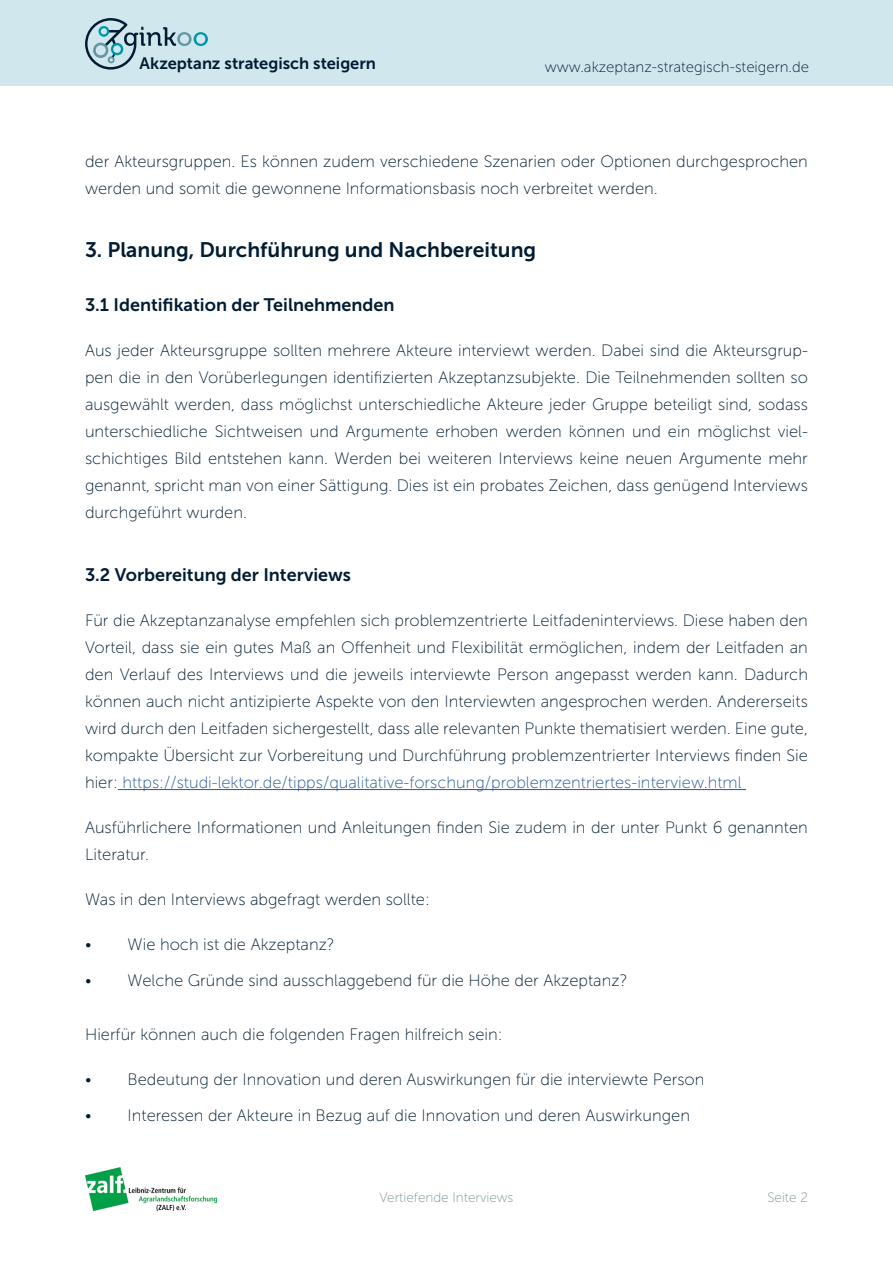
<style>
.page{position:relative;width:893px;height:1263px;background:#fff}
.page>*{position:absolute;margin:0;border:0;box-sizing:border-box;transform-origin:0 0}
.t1{font:21px "Museo Sans 700";color:#001c32}
.t2{font:18px "Museo Sans 700";color:#001c32}
.t3{font:16.5px/27px "Museo Sans 100";color:#001c32}
.t4{font:16.5px "Museo Sans 700";color:#001c32}
.t5{font:15px "Museo Sans 100";color:#001c32}
.t6{font:13.5px "Museo Sans 100";color:#7b9497}
.s1{color:#22599b}
</style>
<div class="page">
<div style="left:0;top:0;width:893px;height:85px;background:#d0e8ed"></div>
<svg style="left:85px;top:18px;width:123px;height:52px"></svg>
<img style="left:85px;top:1167px;width:131px;height:44px">
<hr style="left:118px;top:789px;width:628px;height:1px;background:#22599b">
<p class="t4" style="left:139px;top:55px;width:238px">Akzeptanz strategisch steigern</p>
<p class="t5" style="left:545px;top:59px;width:266px">www.akzeptanz-strategisch-steigern.de</p>
<p class="t3" style="left:85px;top:148px;width:724px">der Akteursgruppen. Es können zudem verschiedene Szenarien oder Optionen durchgesprochen werden und somit die gewonnene Informationsbasis noch verbreitet werden.</p>
<p class="t1" style="left:85px;top:238px;width:453px">3. Planung, Durchführung und Nachbereitung</p>
<p class="t2" style="left:85px;top:295px;width:311px">3.1 Identifikation der Teilnehmenden</p>
<p class="t3" style="left:85px;top:337px;width:724px;text-align:justify">Aus jeder Akteursgruppe sollten mehrere Akteure interviewt werden. Dabei sind die Akteursgrup&shy;pen die in den Vorüberlegungen identifizierten Akzeptanzsubjekte. Die Teilnehmenden sollten so ausgewählt werden, dass möglichst unterschiedliche Akteure jeder Gruppe beteiligt sind, sodass unterschiedliche Sichtweisen und Argumente erhoben werden können und ein möglichst viel&shy;schichtiges Bild entstehen kann. Werden bei weiteren Interviews keine neuen Argumente mehr genannt, spricht man von einer Sättigung. Dies ist ein probates Zeichen, dass genügend Interviews durchgeführt wurden.</p>
<p class="t2" style="left:85px;top:565px;width:268px">3.2 Vorbereitung der Interviews</p>
<p class="t3" style="left:85px;top:607px;width:724px;text-align:justify">Für die Akzeptanzanalyse empfehlen sich problemzentrierte Leitfadeninterviews. Diese haben den Vorteil, dass sie ein gutes Maß an Offenheit und Flexibilität ermöglichen, indem der Leitfaden an den Verlauf des Interviews und die jeweils interviewte Person angepasst werden kann. Dadurch können auch nicht antizipierte Aspekte von den Interviewten angesprochen werden. Andererseits wird durch den Leitfaden sichergestellt, dass alle relevanten Punkte thematisiert werden. Eine gute, kompakte Übersicht zur Vorbereitung und Durchführung problemzentrierter Interviews finden Sie hier: <span class="s1">https://studi-lektor.de/tipps/qualitative-forschung/problemzentriertes-interview.html</span></p>
<p class="t3" style="left:85px;top:814px;width:724px">Ausführlichere Informationen und Anleitungen finden Sie zudem in der unter Punkt 6 genannten<br>Literatur.</p>
<p class="t3" style="left:85px;top:886px;width:346px">Was in den Interviews abgefragt werden sollte:</p>
<p class="t3" style="left:85px;top:931px;width:251px">• Wie hoch ist die Akzeptanz?</p>
<p class="t3" style="left:85px;top:967px;width:544px">• Welche Gründe sind ausschlaggebend für die Höhe der Akzeptanz?</p>
<p class="t3" style="left:85px;top:1021px;width:419px">Hierfür können auch die folgenden Fragen hilfreich sein:</p>
<p class="t3" style="left:85px;top:1066px;width:621px">• Bedeutung der Innovation und deren Auswirkungen für die interviewte Person</p>
<p class="t3" style="left:85px;top:1102px;width:606px">• Interessen der Akteure in Bezug auf die Innovation und deren Auswirkungen</p>
<p class="t6" style="left:379px;top:1190px;width:135px">Vertiefende Interviews</p>
<p class="t6" style="left:767px;top:1190px;width:42px">Seite 2</p>
</div>
